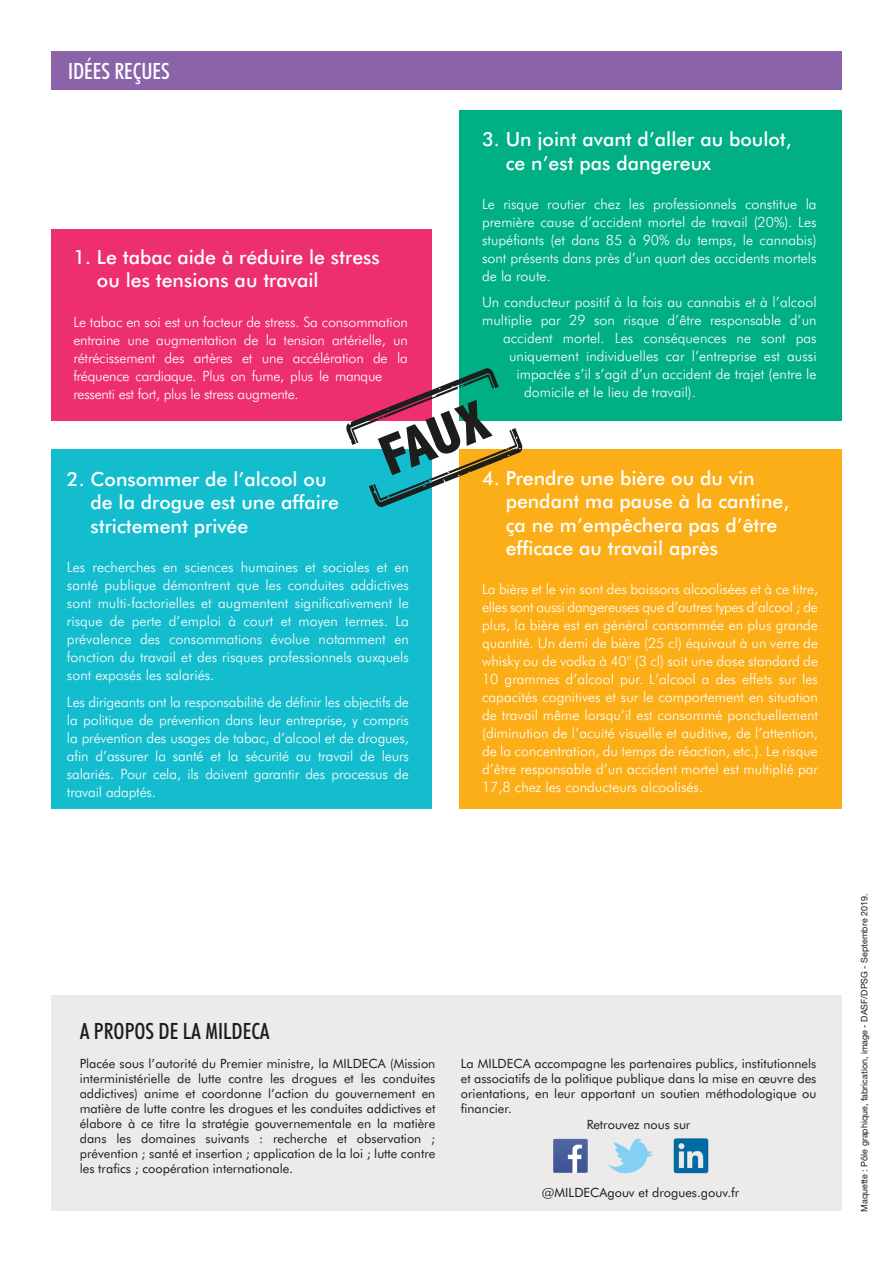
<style>
.page{position:relative;width:893px;height:1263px;background:#fff}
.page>*{position:absolute;margin:0;border:0;box-sizing:border-box;transform-origin:0 0}
.t1{font:800 condensed 57.6px "Abadi";color:#1d1d1b}
.T1{font:500 condensed 22.5px "Futura BT";color:#1d1d1b}
.T1-2{font:500 condensed 22.5px "Futura BT";color:#fff}
.sous_titre{font:500 19.5px/23.4px "Futura BT";color:#fff}
.CDT_IDEES{font:300 14.25px/18px "Futura BT";color:#fff;text-align:justify}
.sous_titre-2{font:300 14.25px/18px "Futura BT";color:#fff;text-align:justify}
.CDT{font:12.75px/15px "Futura BT";color:#1d1d1b;text-align:justify}
.t2{font:9px "Helvetica Neue LT Pro";color:#1d1d1b}
</style>
<div class="page">
<div style="left:51px;top:995px;width:791px;height:216px;background:#ecebe9"></div>
<div style="left:51px;top:229px;width:381px;height:191px;background:#ed306d"></div>
<div style="left:51px;top:449px;width:381px;height:360px;background:#13bdce"></div>
<div style="left:459px;top:111px;width:383px;height:310px;background:#00af84"></div>
<div style="left:459px;top:449px;width:383px;height:360px;background:#fbae17"></div>
<div style="left:51px;top:51px;width:791px;height:38px;background:#8b63a9"></div>
<svg style="left:553px;top:1139px;width:35px;height:34px"></svg>
<svg style="left:608px;top:1138px;width:45px;height:35px"></svg>
<img style="left:673px;top:1138px;width:36px;height:36px">
<svg style="left:346px;top:368px;width:176px;height:139px"></svg>
<p class="T1-2" style="left:68px;top:58px;width:103px">IDÉES REÇUES</p>
<p class="sous_titre" style="left:506px;top:127px;width:288px;text-indent:-24px">3. Un joint avant d’aller au boulot, ce n’est pas dangereux</p>
<p class="CDT_IDEES" style="left:482px;top:195px;width:336px">Le risque routier chez les professionnels constitue la première cause d’accident mortel de travail (20%). Les stupéfiants (et dans 85 à 90% du temps, le cannabis) sont présents dans près d’un quart des accidents mortels de la route.</p>
<p class="CDT_IDEES" style="left:482px;top:293px;width:336px">Un conducteur positif à la fois au cannabis et à l’alcool</p>
<p class="CDT_IDEES" style="left:482px;top:311px;width:336px">multiplie par 29 son risque d’être responsable d’un</p>
<p class="CDT_IDEES" style="left:503px;top:329px;width:315px">accident mortel. Les conséquences ne sont pas</p>
<p class="CDT_IDEES" style="left:509px;top:347px;width:309px">uniquement individuelles car l’entreprise est aussi</p>
<p class="CDT_IDEES" style="left:517px;top:365px;width:302px">impactée s’il s’agit d’un accident de trajet (entre le</p>
<p class="CDT_IDEES" style="left:524px;top:383px;width:173px">domicile et le lieu de travail).</p>
<p class="sous_titre" style="left:97px;top:245px;width:284px;text-indent:-24px">1. Le tabac aide à réduire le stress ou les tensions au travail</p>
<p class="CDT_IDEES" style="left:73px;top:313px;width:336px;text-align:left">Le tabac en soi est un facteur de stress. Sa consommation entraine une augmentation de la tension artérielle, un rétrécissement des artères et une accélération de la fréquence cardiaque. Plus on fume, plus le manque ressenti est fort, plus le stress augmente.</p>
<p class="t1" style="left:370px;top:428px;width:113px;rotate:-22deg">FAUX</p>
<p class="sous_titre" style="left:506px;top:466px;width:285px;text-indent:-24px">4. Prendre une bière ou du vin pendant ma pause à la cantine, ça ne m’empêchera pas d’être efficace au travail après</p>
<p class="sous_titre-2" style="left:482px;top:580px;width:337px">La bière et le vin sont des boissons alcoolisées et à ce titre, elles sont aussi dangereuses que d’autres types d’alcool ; de plus, la bière est en général consommée en plus grande quantité. Un demi de bière (25 cl) équivaut à un verre de whisky ou de vodka à 40° (3 cl) soit une dose standard de 10 grammes d’alcool pur. L’alcool a des effets sur les capacités cognitives et sur le comportement en situation de travail même lorsqu’il est consommé ponctuellement (diminution de l’acuité visuelle et auditive, de l’attention, de la concentration, du temps de réaction, etc.). Le risque d’être responsable d’un accident mortel est multiplié par 17,8 chez les conducteurs alcoolisés.</p>
<p class="sous_titre" style="left:91px;top:467px;width:250px;text-indent:-24px">2. Consommer de l’alcool ou de la drogue est une affaire strictement privée</p>
<p class="CDT_IDEES" style="left:67px;top:558px;width:344px">Les recherches en sciences humaines et sociales et en santé publique démontrent que les conduites addictives sont multi-factorielles et augmentent significativement le risque de perte d’emploi à court et moyen termes. La prévalence des consommations évolue notamment en fonction du travail et des risques professionnels auxquels sont exposés les salariés.</p>
<p class="CDT_IDEES" style="left:67px;top:692px;width:344px">Les dirigeants ont la responsabilité de définir les objectifs de la politique de prévention dans leur entreprise, y compris la prévention des usages de tabac, d’alcool et de drogues, afin d’assurer la santé et la sécurité au travail de leurs salariés. Pour cela, ils doivent garantir des processus de travail adaptés.</p>
<p class="T1" style="left:80px;top:1017px;width:192px">A PROPOS DE LA MILDECA</p>
<p class="CDT" style="left:80px;top:1056px;width:357px">Placée sous l’autorité du Premier ministre, la MILDECA (Mission interministérielle de lutte contre les drogues et les conduites addictives) anime et coordonne l’action du gouvernement en matière de lutte contre les drogues et les conduites addictives et élabore à ce titre la stratégie gouvernementale en la matière dans les domaines suivants : recherche et observation ; prévention ; santé et insertion ; application de la loi ; lutte contre les trafics ; coopération internationale.</p>
<p class="CDT" style="left:461px;top:1056px;width:357px">La MILDECA accompagne les partenaires publics, institutionnels et associatifs de la politique publique dans la mise en œuvre des orientations, en leur apportant un soutien méthodologique ou financier.</p>
<p class="CDT" style="left:587px;top:1116px;width:105px">Retrouvez nous sur</p>
<p class="CDT" style="left:542px;top:1185px;width:199px">@MILDECAgouv et drogues.gouv.fr</p>
<p class="t2" style="left:859px;top:1212px;width:320px;rotate:-90deg">Maquette : Pôle graphique, fabrication, image - DASF/DPSG - Septembre 2019.</p>
</div>
